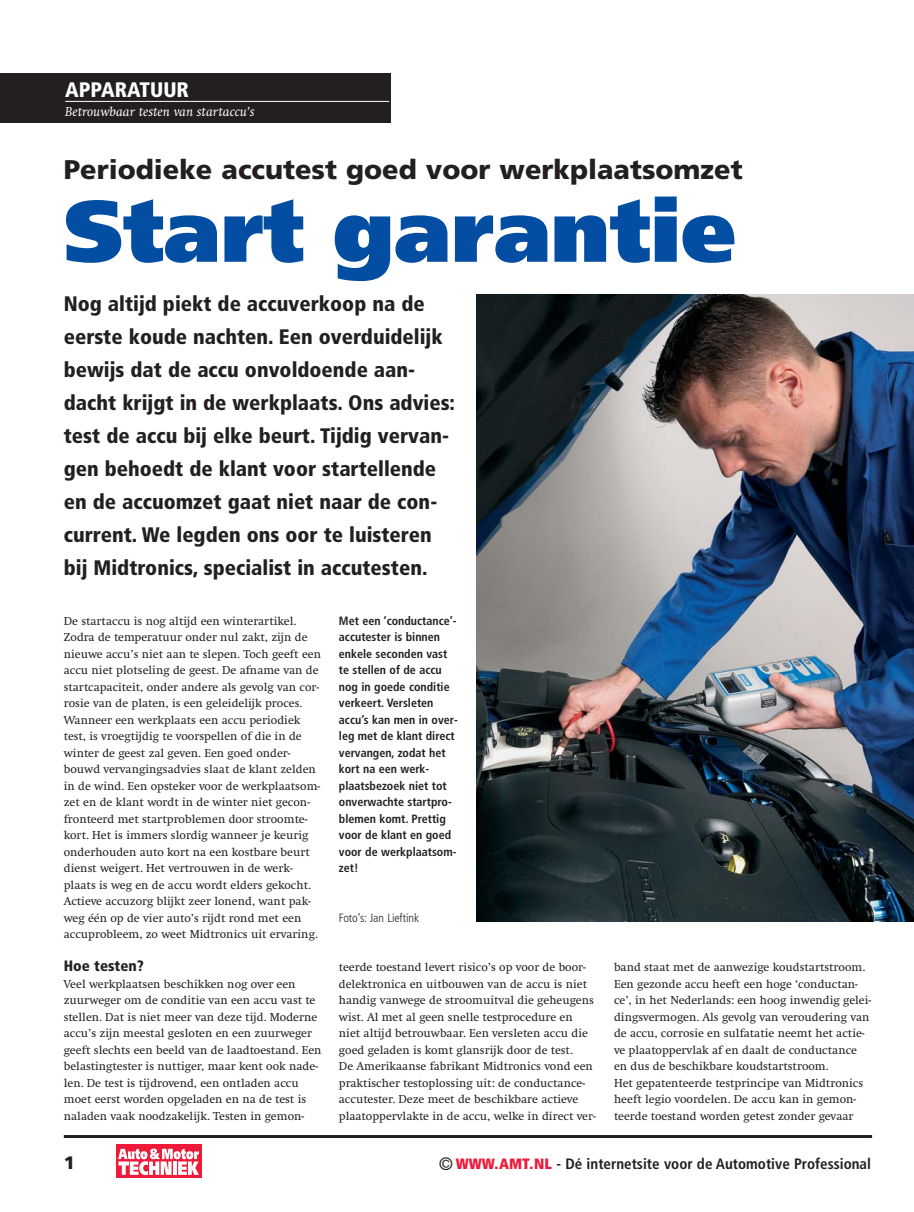
<style>
.page{position:relative;width:914px;height:1212px;background:#fff}
.page>*{position:absolute;margin:0;border:0;box-sizing:border-box;transform-origin:0 0}
.t1{font:900 87px "Frutiger";color:#034ea2}
.t2{font:900 27px "Frutiger";color:#231f20}
.t3{font:900 condensed 21px/33px "Frutiger";color:#231f20}
.t4{font:900 condensed 21px "Frutiger";color:#fff}
.t5{font:900 18px "Frutiger";color:#231f20}
.t6{font:700 condensed 15px "Frutiger";color:#231f20}
.t7{font:900 condensed 15px "Frutiger";color:#231f20}
.t8{font:italic 13.5px "Swift";color:#fff}
.t9{font:12px/16.5px "Swift";color:#231f20}
.t10{font:700 condensed 12px/16.5px "Frutiger";color:#231f20}
.t11{font:300 condensed 12px "Frutiger";color:#231f20}
.s1{font-weight:400;font-size:18px}
.s2{font-weight:900;color:#ed1a3a}
</style>
<div class="page">
<hr style="left:64px;top:1135px;width:808px;height:3px;background:#231f20">
<div style="left:0;top:73px;width:390px;height:49px;background:#231f20"></div>
<hr style="left:65px;top:101px;width:324px;height:1px;background:#fff">
<img style="left:476px;top:295px;width:438px;height:627px">
<div style="left:116px;top:1144px;width:85px;height:34px;background:#ed1a3a"></div>
<svg style="left:118px;top:1149px;width:81px;height:26px"></svg>
<h3 class="t4" style="left:65px;top:81px;width:125px">APPARATUUR</h3>
<p class="t8" style="left:65px;top:107px;width:191px">Betrouwbaar testen van startaccu’s</p>
<h2 class="t2" style="left:64px;top:159px;width:680px">Periodieke accutest goed voor werkplaatsomzet</h2>
<h1 class="t1" style="left:64px;top:197px;width:673px">Start garantie</h1>
<p class="t3" style="left:64px;top:289px;width:393px">Nog altijd piekt de accuverkoop na de eerste koude nachten. Een overduidelijk bewijs dat de accu onvoldoende aan&shy;dacht krijgt in de werkplaats. Ons advies: test de accu bij elke beurt. Tijdig vervan&shy;gen behoedt de klant voor startellende en de accuomzet gaat niet naar de con&shy;current. We legden ons oor te luisteren bij Midtronics, specialist in accutesten.</p>
<p class="t9" style="left:64px;top:614px;width:259px">De startaccu is nog altijd een winterartikel.<br>Zodra de temperatuur onder nul zakt, zijn de nieuwe accu’s niet aan te slepen. Toch geeft een accu niet plotseling de geest. De afname van de startcapaciteit, onder andere als gevolg van cor&shy;rosie van de platen, is een geleidelijk proces.<br>Wanneer een werkplaats een accu periodiek test, is vroegtijdig te voorspellen of die in de winter de geest zal geven. Een goed onder&shy;bouwd vervangingsadvies slaat de klant zelden in de wind. Een opsteker voor de werkplaatsom&shy;zet en de klant wordt in de winter niet gecon&shy;fronteerd met startproblemen door stroomte&shy;kort. Het is immers slordig wanneer je keurig onderhouden auto kort na een kostbare beurt dienst weigert. Het vertrouwen in de werk&shy;plaats is weg en de accu wordt elders gekocht.<br>Actieve accuzorg blijkt zeer lonend, want pak&shy;weg één op de vier auto’s rijdt rond met een accuprobleem, zo weet Midtronics uit ervaring.</p>
<p class="t7" style="left:64px;top:960px;width:81px">Hoe testen?</p>
<p class="t9" style="left:64px;top:977px;width:259px">Veel werkplaatsen beschikken nog over een zuurweger om de conditie van een accu vast te stellen. Dat is niet meer van deze tijd. Moderne accu’s zijn meestal gesloten en een zuurweger geeft slechts een beeld van de laadtoestand. Een belastingtester is nuttiger, maar kent ook nade&shy;len. De test is tijdrovend, een ontladen accu moet eerst worden opgeladen en na de test is naladen vaak noodzakelijk. Testen in gemon-</p>
<p class="t10" style="left:339px;top:613px;width:120px">Met een ‘conductance’- accutester is binnen enkele seconden vast te stellen of de accu nog in goede conditie verkeert. Versleten accu’s kan men in over&shy;leg met de klant direct vervangen, zodat het kort na een werk&shy;plaatsbezoek niet tot onverwachte startpro&shy;blemen komt. Prettig voor de klant en goed voor de werkplaatsom&shy;zet!</p>
<p class="t11" style="left:339px;top:913px;width:82px">Foto’s: Jan Lieftink</p>
<p class="t9" style="left:339px;top:960px;width:258px">teerde toestand levert risico’s op voor de boor&shy;delektronica en uitbouwen van de accu is niet handig vanwege de stroomuitval die geheugens wist. Al met al geen snelle testprocedure en niet altijd betrouwbaar. Een versleten accu die goed geladen is komt glansrijk door de test.<br>De Amerikaanse fabrikant Midtronics vond een praktischer testoplossing uit: de conductance&shy;accutester. Deze meet de beschikbare actieve plaatoppervlakte in de accu, welke in direct ver-</p>
<p class="t9" style="left:614px;top:960px;width:259px">band staat met de aanwezige koudstartstroom.<br>Een gezonde accu heeft een hoge ‘conductan&shy;ce’, in het Nederlands: een hoog inwendig gelei&shy;dingsvermogen. Als gevolg van veroudering van de accu, corrosie en sulfatatie neemt het actie&shy;ve plaatoppervlak af en daalt de conductance en dus de beschikbare koudstartstroom.<br>Het gepatenteerde testprincipe van Midtronics heeft legio voordelen. De accu kan in gemon&shy;teerde toestand worden getest zonder gevaar</p>
<h3 class="t5" style="left:64px;top:1156px;width:13px">1</h3>
<p class="t6" style="left:439px;top:1158px;width:434px"><span class="s1">©</span> <span class="s2">WWW.AMT.NL</span> - Dé internetsite voor de Automotive Professional</p>
</div>
